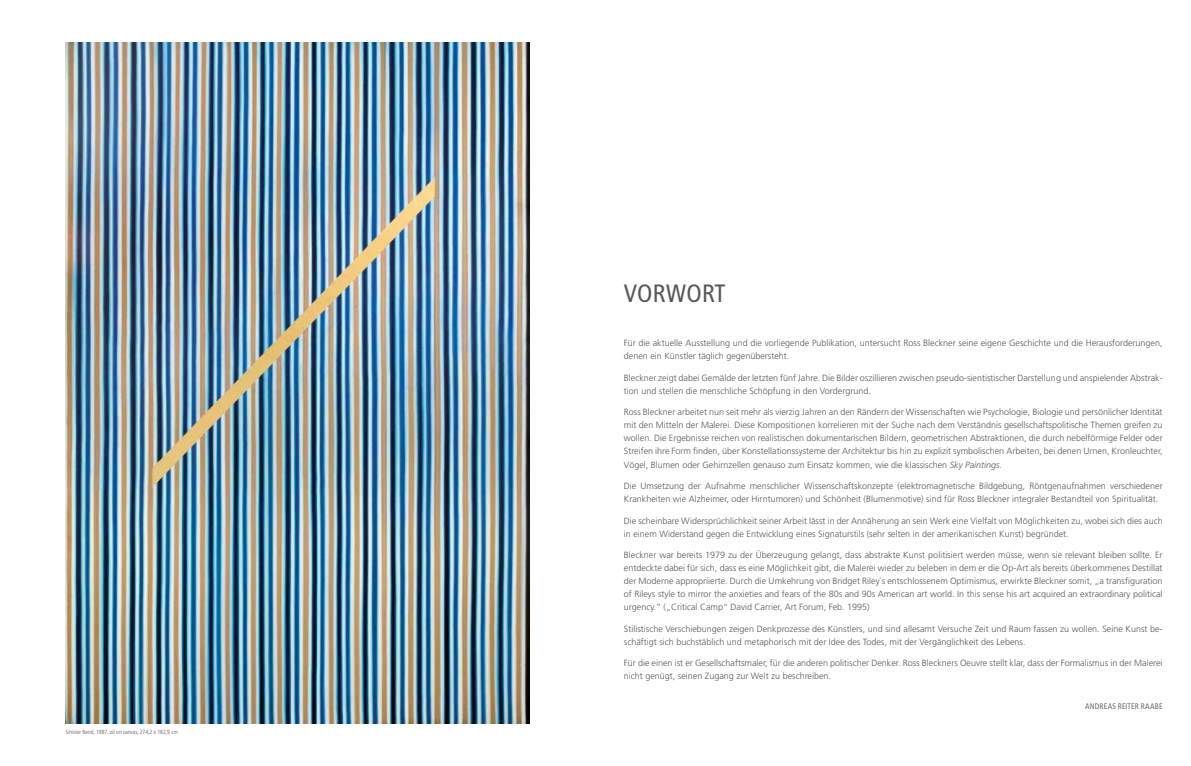
<style>
.page{position:relative;width:1191px;height:766px;background:#fff}
.page>*{position:absolute;margin:0;border:0;box-sizing:border-box;transform-origin:0 0}
.t1{font:condensed 25px "Frutiger";letter-spacing:.015em;color:#565756}
.t2{font:300 9px/13px "Frutiger";color:#565756}
.t3{font:condensed 8px "Frutiger Neue LT Pro";letter-spacing:.015em;color:#565756}
.t4{font:300 condensed 6px "Frutiger";letter-spacing:-.01em;color:#565756}
.s1{font-style:italic}
</style>
<div class="page">
<img style="left:66px;top:43px;width:464px;height:680px">
<p class="t4" style="left:66px;top:728px;width:113px">Sinister Bend, 1987, oil on canvas, 274,2 x 182,9 cm</p>
<h1 class="t1" style="left:624px;top:279px;width:103px">VORWORT</h1>
<p class="t2" style="left:624px;top:337px;width:540px">Für die aktuelle Ausstellung und die vorliegende Publikation, untersucht Ross Bleckner seine eigene Geschichte und die Herausforderungen, denen ein Künstler täglich gegenübersteht.</p>
<p class="t2" style="left:624px;top:371px;width:539px">Bleckner zeigt dabei Gemälde der letzten fünf Jahre. Die Bilder oszillieren zwischen pseudo-sientistischer Darstellung und anspielender Abstrak&shy;tion und stellen die menschliche Schöpfung in den Vordergrund.</p>
<p class="t2" style="left:624px;top:406px;width:540px;text-align:justify">Ross Bleckner arbeitet nun seit mehr als vierzig Jahren an den Rändern der Wissenschaften wie Psychologie, Biologie und persönlicher Identität mit den Mitteln der Malerei. Diese Kompositionen korrelieren mit der Suche nach dem Verständnis gesellschaftspolitische Themen greifen zu wollen. Die Ergebnisse reichen von realistischen dokumentarischen Bildern, geometrischen Abstraktionen, die durch nebelförmige Felder oder Streifen ihre Form finden, über Konstellationssysteme der Architektur bis hin zu explizit symbolischen Arbeiten, bei denen Urnen, Kronleuchter, Vögel, Blumen oder Gehirnzellen genauso zum Einsatz kommen, wie die klassischen <span class="s1">Sky Paintings.</span></p>
<p class="t2" style="left:624px;top:479px;width:540px">Die Umsetzung der Aufnahme menschlicher Wissenschaftskonzepte (elektromagnetische Bildgebung, Röntgenaufnahmen verschiedener<br>Krankheiten wie Alzheimer, oder Hirntumoren) und Schönheit (Blumenmotive) sind für Ross Bleckner integraler Bestandteil von Spiritualität.</p>
<p class="t2" style="left:624px;top:513px;width:540px">Die scheinbare Widersprüchlichkeit seiner Arbeit lässt in der Annäherung an sein Werk eine Vielfalt von Möglichkeiten zu, wobei sich dies auch in einem Widerstand gegen die Entwicklung eines Signaturstils (sehr selten in der amerikanischen Kunst) begründet.</p>
<p class="t2" style="left:624px;top:548px;width:540px;text-align:justify">Bleckner war bereits 1979 zu der Überzeugung gelangt, dass abstrakte Kunst politisiert werden müsse, wenn sie relevant bleiben sollte. Er entdeckte dabei für sich, dass es eine Möglichkeit gibt, die Malerei wieder zu beleben in dem er die Op-Art als bereits überkommenes Destillat der Moderne appropriierte. Durch die Umkehrung von Bridget Riley`s entschlossenem Optimismus, erwirkte Bleckner somit, „a transfiguration of Rileys style to mirror the anxieties and fears of the 80s and 90s American art world. In this sense his art acquired an extraordinary political urgency.“ („Critical Camp“ David Carrier, Art Forum, Feb. 1995)</p>
<p class="t2" style="left:624px;top:621px;width:540px">Stilistische Verschiebungen zeigen Denkprozesse des Künstlers, und sind allesamt Versuche Zeit und Raum fassen zu wollen. Seine Kunst be&shy;schäftigt sich buchstäblich und metaphorisch mit der Idee des Todes, mit der Vergänglichkeit des Lebens.</p>
<p class="t2" style="left:624px;top:656px;width:540px">Für die einen ist er Gesellschaftsmaler, für die anderen politischer Denker. Ross Bleckners Oeuvre stellt klar, dass der Formalismus in der Malerei nicht genügt, seinen Zugang zur Welt zu beschreiben.</p>
<p class="t3" style="left:1085px;top:701px;width:79px">ANDREAS REITER RAABE</p>
</div>
